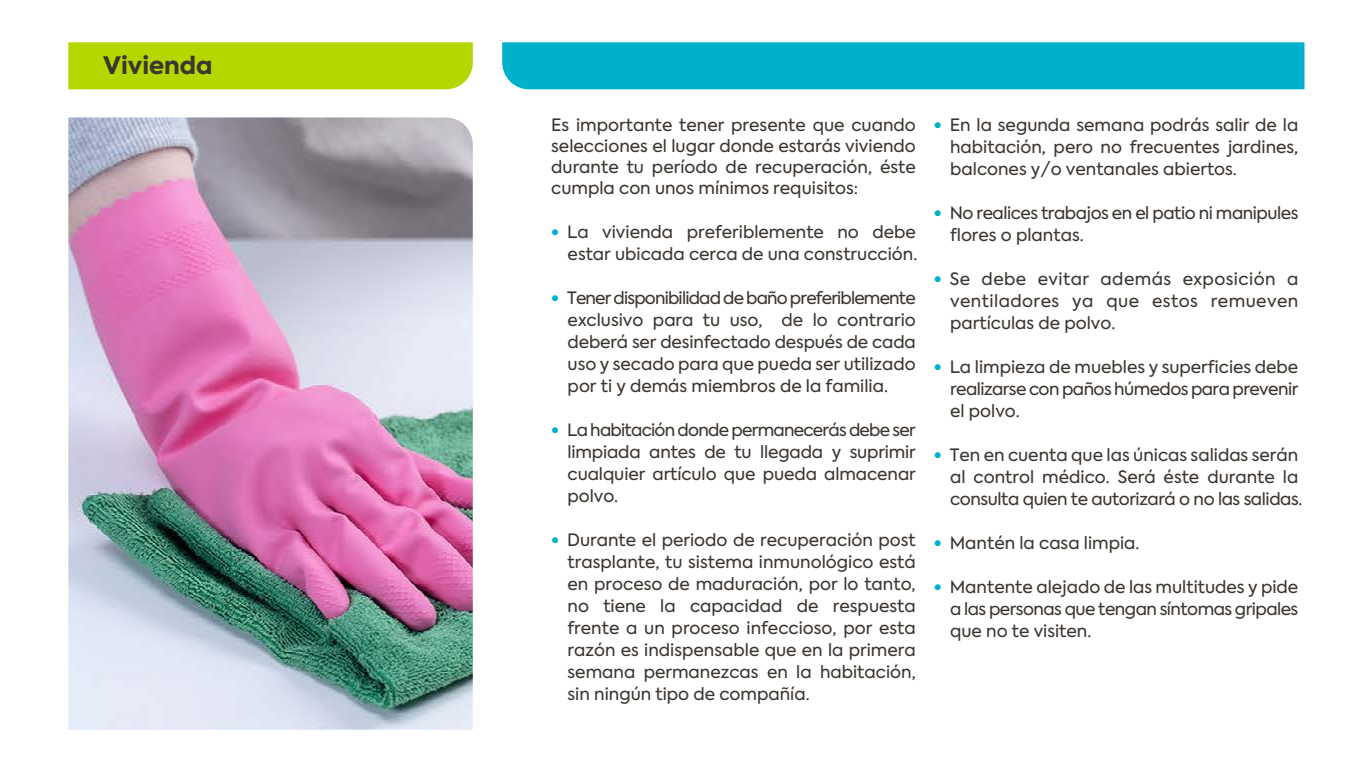
<style>
.page{position:relative;width:1366px;height:768px;background:#fff}
.page>*{position:absolute;margin:0;border:0;box-sizing:border-box;transform-origin:0 0}
.t1{font:800 24px "Axiforma";color:#3c3631}
.t2{font:17px/22px "Axiforma";color:#3c3631;text-align:justify}
.t3{font:17px/22px "Axiforma";letter-spacing:-.03em;color:#3c3631}
.s1{font-weight:800;color:#00b1cc}
</style>
<div class="page">
<div style="left:68px;top:42px;width:405px;height:47px;background:#b5d700"></div>
<img style="left:68px;top:117px;width:405px;height:613px">
<div style="left:502px;top:42px;width:802px;height:47px;background:#00b1cc"></div>
<p class="t1" style="left:103px;top:49px;width:111px">Vivienda</p>
<p class="t2" style="left:551px;top:114px;width:366px;line-height:21px">Es importante tener presente que cuando selecciones el lugar donde estarás viviendo durante tu período de recuperación, éste cumpla con unos mínimos requisitos:</p>
<p class="t2" style="left:551px;top:221px;width:368px;text-align:right"><span class="s1">•</span> La vivienda preferiblemente no debe estar ubicada cerca de una construcción.</p>
<p class="t2" style="left:568px;top:287px;width:350px;text-indent:-16px"><span class="s1">•</span> Tener disponibilidad de baño preferiblemente exclusivo para tu uso, de lo contrario deberá ser desinfectado después de cada uso y secado para que pueda ser utilizado por ti y demás miembros de la familia.</p>
<p class="t2" style="left:568px;top:419px;width:350px;text-indent:-16px"><span class="s1">•</span> La habitación donde permanecerás debe ser limpiada antes de tu llegada y suprimir cualquier artículo que pueda almacenar polvo.</p>
<p class="t2" style="left:568px;top:529px;width:350px;text-indent:-16px"><span class="s1">•</span> Durante el periodo de recuperación post trasplante, tu sistema inmunológico está en proceso de maduración, por lo tanto, no tiene la capacidad de respuesta frente a un proceso infeccioso, por esta razón es indispensable que en la primera semana permanezcas en la habitación, sin ningún tipo de compañía.</p>
<p class="t2" style="left:950px;top:114px;width:350px;text-indent:-16px"><span class="s1">•</span> En la segunda semana podrás salir de la habitación, pero no frecuentes jardines, balcones y/o ventanales abiertos.</p>
<p class="t3" style="left:950px;top:202px;width:350px;text-indent:-16px"><span class="s1">•</span> No realices trabajos en el patio ni manipules flores o plantas.</p>
<p class="t2" style="left:950px;top:268px;width:350px;text-indent:-16px"><span class="s1">•</span> Se debe evitar además exposición a ventiladores ya que estos remueven partículas de polvo.</p>
<p class="t2" style="left:950px;top:356px;width:350px;text-indent:-16px"><span class="s1">•</span> La limpieza de muebles y superficies debe realizarse con paños húmedos para prevenir el polvo.</p>
<p class="t2" style="left:950px;top:444px;width:354px;text-align:left;text-indent:-16px"><span class="s1">•</span> Ten en cuenta que las únicas salidas serán al control médico. Será éste durante la consulta quien te autorizará o no las salidas.</p>
<p class="t2" style="left:934px;top:532px;width:207px"><span class="s1">•</span> Mantén la casa limpia.</p>
<p class="t2" style="left:950px;top:576px;width:350px;text-indent:-16px"><span class="s1">•</span> Mantente alejado de las multitudes y pide a las personas que tengan síntomas gripales que no te visiten.</p>
</div>
